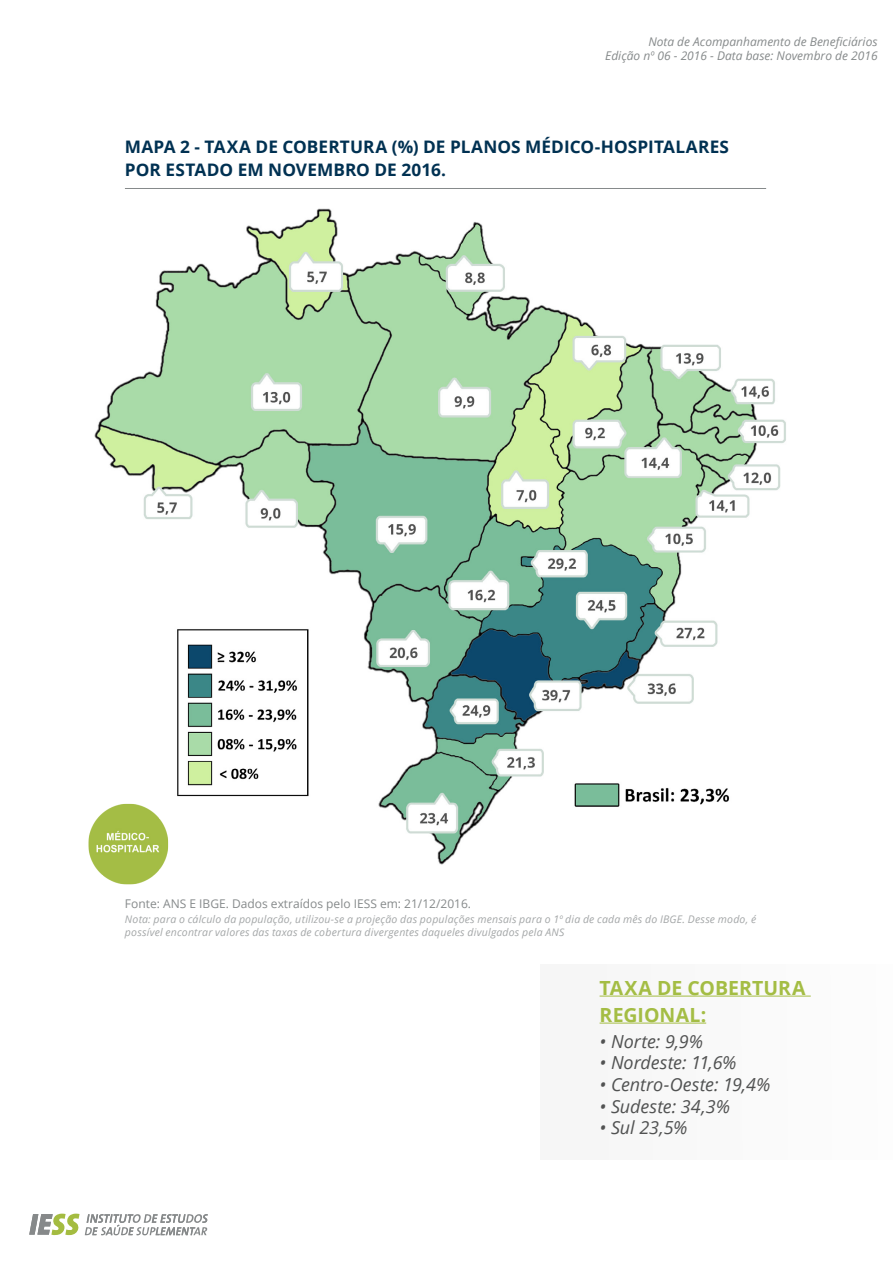
<style>
.page{position:relative;width:893px;height:1263px;background:#fff}
.page>*{position:absolute;margin:0;border:0;box-sizing:border-box;transform-origin:0 0}
.t1{font:700 19.5px/27px "Open Sans";letter-spacing:.005em;color:#a4bd44}
.t2{font:italic 18px "Open Sans";letter-spacing:-.005em;color:#515252}
.t3{font:700 17.25px/22.5px "Open Sans";color:#003152}
.t4{font:italic 12px/14.4px "Open Sans";color:#868a8b;text-align:right}
.t5{font:12px "Open Sans";color:#868a8b}
.t6{font:italic 10.5px/13.5px "Open Sans";letter-spacing:.02em;color:#a4a7a8}
</style>
<div class="page">
<svg style="left:29px;top:1214px;width:179px;height:21px"></svg>
<img style="left:94px;top:188px;width:692px;height:677px">
<hr style="left:125px;top:188px;width:641px;height:1px;background:#868a8b">
<img style="left:88px;top:797px;width:87px;height:88px">
<div style="left:540px;top:964px;width:353px;height:196px;background:#f6f6f6"></div>
<hr style="left:600px;top:995px;width:211px;height:1px;background:#a4bd44">
<hr style="left:600px;top:1022px;width:106px;height:1px;background:#a4bd44">
<p class="t4" style="left:605px;top:34px;width:274px">Nota de Acompanhamento de Beneficiários<br>Edição nº 06 - 2016 - Data base: Novembro de 2016</p>
<h3 class="t3" style="left:125px;top:135px;width:595px">MAPA 2 - TAXA DE COBERTURA (%) DE PLANOS MÉDICO-HOSPITALARES<br>POR ESTADO EM N OVEMBRO DE 2016.</h3>
<p class="t5" style="left:125px;top:895px;width:348px">Fonte: ANS E IBGE. Dados extraídos pelo IESS em: 21/12/2016.</p>
<p class="t6" style="left:125px;top:912px;width:633px">Nota: para o cálculo da população, utilizou-se a projeção das populações mensais para o 1º dia de cada mês do IBGE. Desse modo, é possível encontrar valores das taxas de cobertura divergentes daqueles divulgados pela ANS</p>
<h1 class="t1" style="left:600px;top:973px;width:208px">TAXA DE COBERTURA<br>REG IONAL:</h1>
<h2 class="t2" style="left:600px;top:1029px;width:105px">• Norte: 9,9%</h2>
<h2 class="t2" style="left:600px;top:1050px;width:139px">• Nordeste: 11,6%</h2>
<h2 class="t2" style="left:600px;top:1072px;width:172px">• Centro-Oeste: 19,4%</h2>
<h2 class="t2" style="left:600px;top:1094px;width:132px">• Sudeste: 34,3%</h2>
<h2 class="t2" style="left:600px;top:1115px;width:89px">• Sul 23,5%</h2>
</div>
